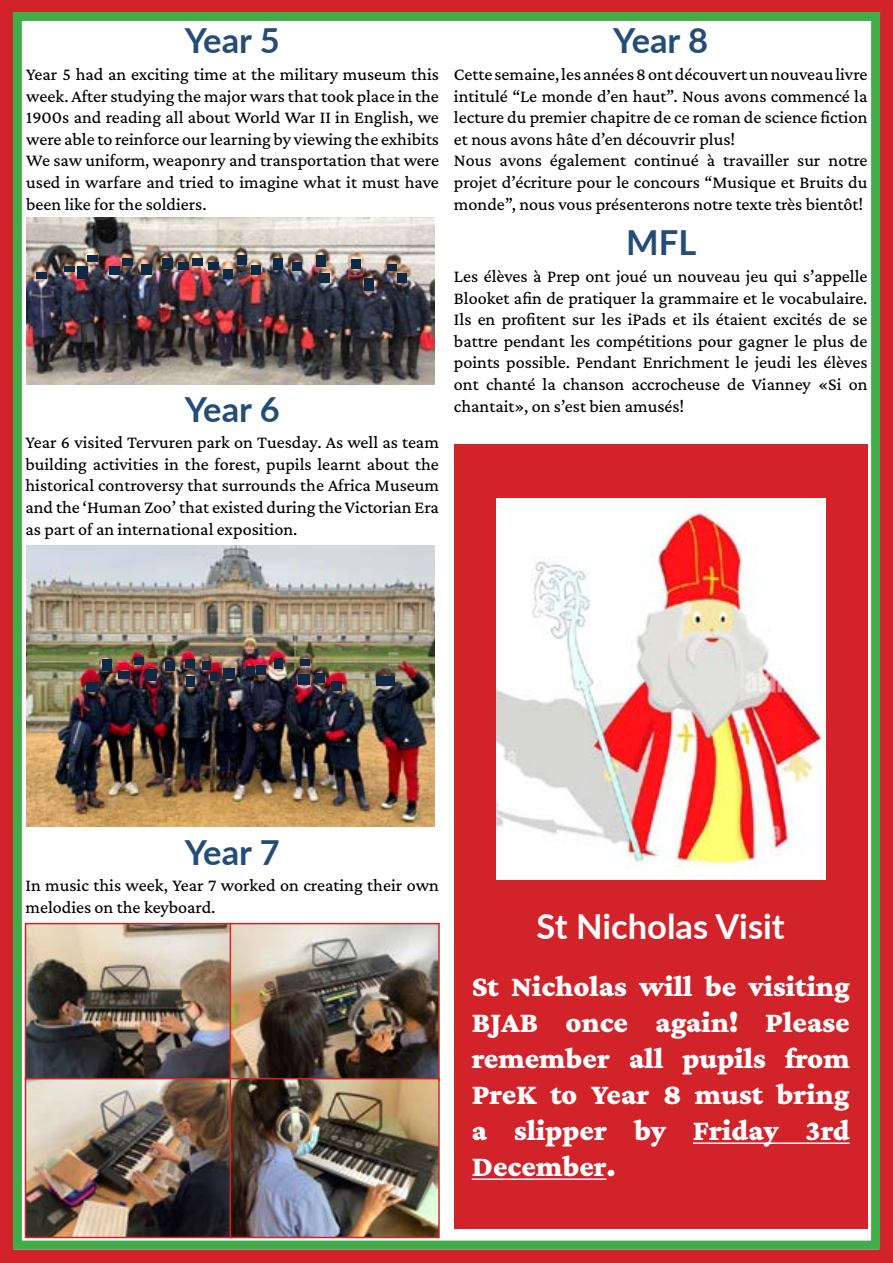
<style>
.page{position:relative;width:893px;height:1263px;background:#fff}
.page>*{position:absolute;margin:0;border:0;box-sizing:border-box;transform-origin:0 0}
.t1{font:700 34.5px "Lato";color:#234d79}
.t2{font:700 34.5px "Lato";color:#fff}
.t3{font:900 30px/36px "Crimson Pro";color:#fff;text-align:justify}
.t4{font:18px/21.6px "Crimson Pro";color:#000;text-align:justify}
</style>
<div class="page">
<div style="left:0;top:0;width:893px;height:1263px;border:14px solid #d2232a"></div>
<div style="left:13px;top:12px;width:867px;height:1237px;border:9px solid #41ad49"></div>
<img style="left:26px;top:217px;width:408px;height:167px">
<img style="left:26px;top:546px;width:408px;height:281px">
<img style="left:28px;top:926px;width:202px;height:309px">
<div style="left:25px;top:923px;width:208px;height:156px;border:2px solid #d2232a"></div>
<img style="left:233px;top:926px;width:204px;height:309px">
<div style="left:230px;top:923px;width:210px;height:158px;border:2px solid #d2232a"></div>
<div style="left:25px;top:1078px;width:208px;height:160px;border:2px solid #d2232a"></div>
<div style="left:230px;top:1078px;width:210px;height:160px;border:2px solid #d2232a"></div>
<div style="left:454px;top:444px;width:413px;height:785px;background:#d2232a"></div>
<hr style="left:693px;top:1142px;width:157px;height:2px;background:#fff">
<hr style="left:472px;top:1178px;width:134px;height:2px;background:#fff">
<img style="left:496px;top:498px;width:329px;height:381px">
<div style="left:36px;top:272px;width:10px;height:6px;background:#0e2945"></div>
<div style="left:64px;top:266px;width:10px;height:6px;background:#0e2945"></div>
<div style="left:77px;top:266px;width:10px;height:12px;background:#0e2945"></div>
<div style="left:87px;top:255px;width:11px;height:7px;background:#0e2945"></div>
<div style="left:109px;top:266px;width:11px;height:9px;background:#0e2945"></div>
<div style="left:122px;top:258px;width:11px;height:8px;background:#0e2945"></div>
<div style="left:141px;top:264px;width:10px;height:11px;background:#0e2945"></div>
<div style="left:162px;top:258px;width:10px;height:11px;background:#0e2945"></div>
<div style="left:178px;top:262px;width:10px;height:7px;background:#0e2945"></div>
<div style="left:192px;top:258px;width:11px;height:8px;background:#0e2945"></div>
<div style="left:208px;top:262px;width:10px;height:7px;background:#0e2945"></div>
<div style="left:223px;top:269px;width:10px;height:9px;background:#0e2945"></div>
<div style="left:237px;top:255px;width:10px;height:9px;background:#0e2945"></div>
<div style="left:251px;top:266px;width:10px;height:9px;background:#0e2945"></div>
<div style="left:273px;top:258px;width:10px;height:12px;background:#0e2945"></div>
<div style="left:292px;top:262px;width:9px;height:9px;background:#0e2945"></div>
<div style="left:316px;top:255px;width:10px;height:11px;background:#0e2945"></div>
<div style="left:319px;top:274px;width:11px;height:9px;background:#0e2945"></div>
<div style="left:351px;top:260px;width:9px;height:9px;background:#0e2945"></div>
<div style="left:364px;top:278px;width:10px;height:12px;background:#0e2945"></div>
<div style="left:387px;top:264px;width:10px;height:7px;background:#0e2945"></div>
<div style="left:397px;top:274px;width:10px;height:9px;background:#0e2945"></div>
<div style="left:86px;top:683px;width:12px;height:9px;background:#0e2945"></div>
<div style="left:118px;top:671px;width:12px;height:8px;background:#0e2945"></div>
<div style="left:102px;top:659px;width:10px;height:12px;background:#0e2945"></div>
<div style="left:134px;top:657px;width:9px;height:8px;background:#0e2945"></div>
<div style="left:145px;top:669px;width:12px;height:11px;background:#0e2945"></div>
<div style="left:165px;top:661px;width:10px;height:10px;background:#0e2945"></div>
<div style="left:185px;top:659px;width:10px;height:9px;background:#0e2945"></div>
<div style="left:186px;top:676px;width:9px;height:11px;background:#0e2945"></div>
<div style="left:202px;top:661px;width:8px;height:8px;background:#0e2945"></div>
<div style="left:210px;top:672px;width:9px;height:8px;background:#0e2945"></div>
<div style="left:224px;top:668px;width:11px;height:11px;background:#0e2945"></div>
<div style="left:246px;top:666px;width:8px;height:9px;background:#0e2945"></div>
<div style="left:256px;top:665px;width:10px;height:10px;background:#0e2945"></div>
<div style="left:275px;top:659px;width:8px;height:10px;background:#0e2945"></div>
<div style="left:298px;top:675px;width:12px;height:10px;background:#0e2945"></div>
<div style="left:301px;top:659px;width:9px;height:7px;background:#0e2945"></div>
<div style="left:315px;top:673px;width:10px;height:10px;background:#0e2945"></div>
<div style="left:331px;top:682px;width:10px;height:9px;background:#0e2945"></div>
<div style="left:376px;top:676px;width:19px;height:10px;background:#0e2945"></div>
<h1 class="t1" style="left:185px;top:15px;width:96px">Year 5</h1>
<p class="t4" style="left:26px;top:63px;width:414px">Year 5 had an exciting time at the military museum this week. After studying the major wars that took place in the 1900s and reading all about World War II in English, we were able to reinforce our learning by viewing the exhibits We saw uniform, weaponry and transportation that were used in warfare and tried to imagine what it must have been like for the soldiers.</p>
<h1 class="t1" style="left:185px;top:384px;width:96px">Year 6</h1>
<p class="t4" style="left:25px;top:431px;width:415px">Year 6 visited Tervuren park on Tuesday. As well as team building activities in the forest, pupils learnt about the historical controversy that surrounds the Africa Museum and the ‘Human Zoo’ that existed during the Victorian Era as part of an international exposition.</p>
<h1 class="t1" style="left:613px;top:15px;width:96px">Year 8</h1>
<p class="t4" style="left:454px;top:63px;width:415px;text-align:left">Cette semaine, les années 8 ont découvert un nouveau livre intitulé “Le monde d’en haut”. Nous avons commencé la lecture du premier chapitre de ce roman de science fiction et nous avons hâte d’en découvrir plus!<br>Nous avons également continué à travailler sur notre projet d’écriture pour le concours “Musique et Bruits du monde”, nous vous présenterons notre texte très bientôt!</p>
<h1 class="t1" style="left:626px;top:217px;width:72px">MFL</h1>
<p class="t4" style="left:454px;top:265px;width:415px">Les élèves à Prep ont joué un nouveau jeu qui s’appelle Blooket afin de pratiquer la grammaire et le vocabulaire.<br>Ils en profitent sur les iPads et ils étaient excités de se battre pendant les compétitions pour gagner le plus de points possible. Pendant Enrichment le jeudi les élèves ont chanté la chanson accrocheuse de Vianney «Si on chantait», on s’est bien amusés!</p>
<h1 class="t1" style="left:185px;top:826px;width:96px">Year 7</h1>
<p class="t4" style="left:26px;top:874px;width:415px">In music this week, Year 7 worked on creating their own melodies on the keyboard.</p>
<h1 class="t2" style="left:537px;top:901px;width:250px">St Nicholas Visit</h1>
<h2 class="t3" style="left:472px;top:968px;width:380px">St Nicholas will be visiting BJAB once again! Please remember all pupils from PreK to Year 8 must bring a slipper by Friday 3rd December.</h2>
</div>
